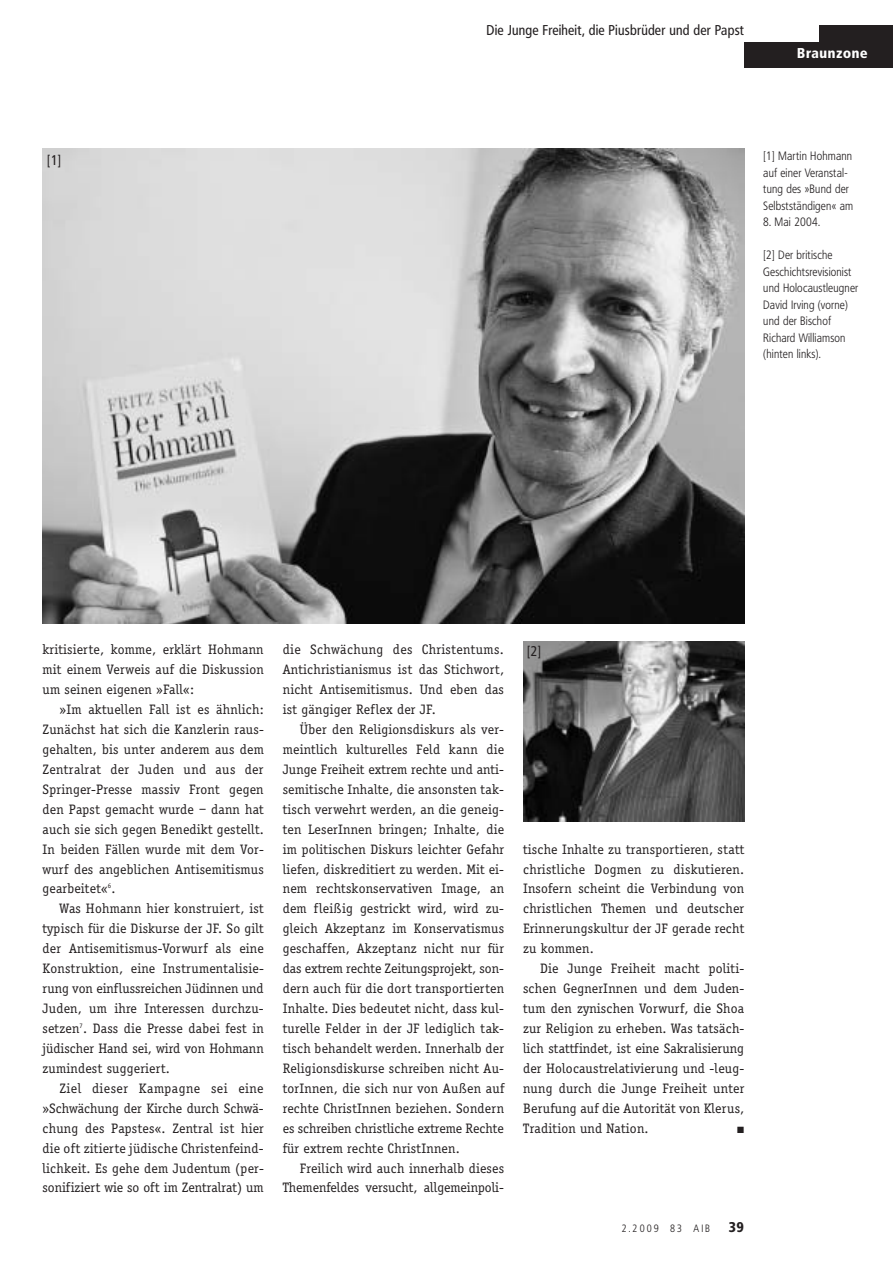
<style>
.page{position:relative;width:893px;height:1263px;background:#fff}
.page>*{position:absolute;margin:0;border:0;box-sizing:border-box;transform-origin:0 0}
.t1{font:14.1px/20px "Officina Serif";letter-spacing:.015em;color:#231f20;text-align:justify}
.t2{font:14.1px "Frutiger Condensed BQ";letter-spacing:.015em;color:#231f20}
.t3{font:900 14.1px "Frutiger Condensed BQ";letter-spacing:.055em;color:#fff}
.t4{font:13.95px "Frutiger Condensed BQ";color:#231f20}
.t5{font:900 13.95px "Frutiger Condensed BQ";color:#231f20}
.t6{font:300 12px/16.5px "Frutiger Condensed BQ";letter-spacing:.015em;color:#231f20}
.t7{font:300 10.5px "Frutiger Condensed BQ";letter-spacing:.19em;color:#231f20}
</style>
<div class="page">
<div style="left:819px;top:26px;width:74px;height:42px;background:#231f20"></div>
<div style="left:744px;top:43px;width:149px;height:25px;background:#231f20"></div>
<img style="left:43px;top:149px;width:701px;height:475px">
<img style="left:523px;top:641px;width:221px;height:180px">
<p class="t4" style="left:47px;top:152px;width:16px">[1]</p>
<p class="t2" style="left:487px;top:22px;width:259px">Die Junge Freiheit, die Piusbrüder und der Papst</p>
<p class="t3" style="left:797px;top:45px;width:72px">Braunzone</p>
<p class="t6" style="left:763px;top:148px;width:91px">[1] Martin Hohmann auf einer Veranstal&shy;tung des »Bund der<br>Selbstständigen« am</p>
<p class="t6" style="left:763px;top:214px;width:58px">8. Mai 2004.</p>
<p class="t6" style="left:763px;top:247px;width:96px">[2] Der britische<br>Geschichtsrevisionist und Holocaustleugner<br>David Irving (vorne) und der Bischof<br>Richard Williamson (hinten links).</p>
<p class="t1" style="left:43px;top:639px;width:223px">kritisierte, komme, erklärt Hohmann mit einem Verweis auf die Diskussion um seinen eigenen »Fall«:</p>
<p class="t1" style="left:43px;top:699px;width:223px;text-indent:17px">»Im aktuellen Fall ist es ähnlich:<br>Zunächst hat sich die Kanzlerin raus&shy;gehalten, bis unter anderem aus dem Zentralrat der Juden und aus der Springer-Presse massiv Front gegen den Papst gemacht wurde – dann hat auch sie sich gegen Benedikt gestellt.<br>In beiden Fällen wurde mit dem Vor&shy;wurf des angeblichen Antisemitismus gearbeitet«<sup>6</sup>.</p>
<p class="t1" style="left:43px;top:898px;width:223px;text-indent:17px">Was Hohmann hier konstruiert, ist typisch für die Diskurse der JF. So gilt der Antisemitismus-Vorwurf als eine Konstruktion, eine Instrumentalisie&shy;rung von einflussreichen Jüdinnen und Juden, um ihre Interessen durchzu&shy;setzen<sup>7</sup>. Dass die Presse dabei fest in jüdischer Hand sei, wird von Hohmann zumindest suggeriert.</p>
<p class="t1" style="left:43px;top:1078px;width:223px;text-indent:17px">Ziel dieser Kampagne sei eine »Schwächung der Kirche durch Schwä&shy;chung des Papstes«. Zentral ist hier die oft zitierte jüdische Christenfeind&shy;lichkeit. Es gehe dem Judentum (per&shy;sonifiziert wie so oft im Zentralrat) um</p>
<p class="t1" style="left:283px;top:639px;width:223px">die Schwächung des Christentums.<br>Antichristianismus ist das Stichwort, nicht Antisemitismus. Und eben das ist gängiger Reflex der JF.</p>
<p class="t1" style="left:283px;top:719px;width:223px;text-indent:17px">Über den Religionsdiskurs als ver&shy;meintlich kulturelles Feld kann die Junge Freiheit extrem rechte und anti&shy;semitische Inhalte, die ansonsten tak&shy;tisch verwehrt werden, an die geneig&shy;ten LeserInnen bringen; Inhalte, die im politischen Diskurs leichter Gefahr liefen, diskreditiert zu werden. Mit ei&shy;nem rechtskonservativen Image, an dem fleißig gestrickt wird, wird zu&shy;gleich Akzeptanz im Konservatismus geschaffen, Akzeptanz nicht nur für das extrem rechte Zeitungsprojekt, son&shy;dern auch für die dort transportierten Inhalte. Dies bedeutet nicht, dass kul&shy;turelle Felder in der JF lediglich tak&shy;tisch behandelt werden. Innerhalb der Religionsdiskurse schreiben nicht Au&shy;torInnen, die sich nur von Außen auf rechte ChristInnen beziehen. Sondern es schreiben christliche extreme Rechte für extrem rechte ChristInnen.</p>
<p class="t1" style="left:283px;top:1158px;width:223px;text-align:right">Freilich wird auch innerhalb dieses<br>Themenfeldes versucht, allgemeinpoli-</p>
<p class="t4" style="left:527px;top:643px;width:16px">[2]</p>
<p class="t1" style="left:523px;top:839px;width:223px">tische Inhalte zu transportieren, statt christliche Dogmen zu diskutieren.<br>Insofern scheint die Verbindung von christlichen Themen und deutscher Erinnerungskultur der JF gerade recht zu kommen.</p>
<p class="t1" style="left:523px;top:958px;width:223px;text-indent:17px">Die Junge Freiheit macht politi&shy;schen GegnerInnen und dem Juden&shy;tum den zynischen Vorwurf, die Shoa zur Religion zu erheben. Was tatsäch&shy;lich stattfindet, ist eine Sakralisierung der Holocaustrelativierung und -leug&shy;nung durch die Junge Freiheit unter Berufung auf die Autorität von Klerus, Tradition und Nation.</p>
<p class="t7" style="left:622px;top:1223px;width:90px">2.2009 83 AIB</p>
<p class="t5" style="left:729px;top:1219px;width:17px">39</p>
</div>
